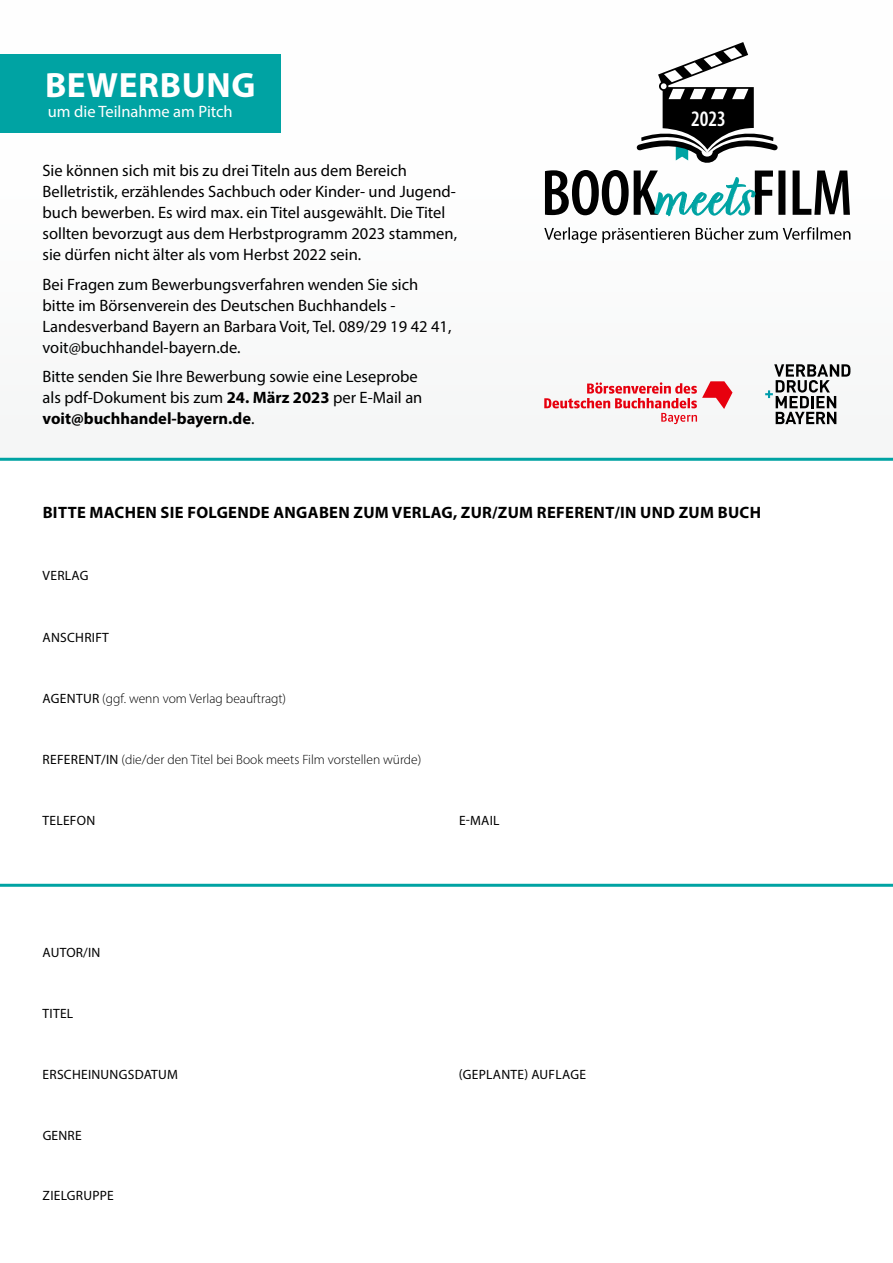
<style>
.page{position:relative;width:893px;height:1263px;background:#fff}
.page>*{position:absolute;margin:0;border:0;box-sizing:border-box;transform-origin:0 0}
.t1{font:700 35.25px "Myriad Pro";letter-spacing:.02em;color:#fff}
.t2{font:22.2px "Myriad Variable Concept";color:#fff;scale:.96 1}
.t3{font:16.5px/21px "Myriad Pro";color:#000}
.t4{font:700 16.5px "Myriad Pro";letter-spacing:.02em;color:#000}
.t5{font:16.5px "Myriad Pro";color:#fff}
.t6{font:300 13.5px "Myriad Pro";color:#000}
.t7{font:13.5px "Myriad Pro";letter-spacing:.02em;color:#000}
.s1{font-weight:700}
.s2{font-weight:400}
</style>
<div class="page">
<div style="left:0;top:0;width:893px;height:458px;background:#f5f6f6"></div>
<hr style="left:0;top:884px;width:893px;height:3px;background:#00a3a3">
<hr style="left:0;top:458px;width:893px;height:3px;background:#00a3a3">
<div style="left:0;top:54px;width:281px;height:79px;background:#00a3a3"></div>
<svg style="left:545px;top:42px;width:305px;height:174px"></svg>
<svg style="left:544px;top:227px;width:306px;height:16px"></svg>
<svg style="left:544px;top:381px;width:188px;height:43px"></svg>
<svg style="left:765px;top:364px;width:86px;height:60px"></svg>
<h1 class="t1" style="left:45px;top:62px;width:212px">BEWERBUNG</h1>
<p class="t5" style="left:48px;top:101px;width:186px">um die Teilnahme am Pitch</p>
<h2 class="t2" style="left:691px;top:105px;width:38px">2023</h2>
<p class="t3" style="left:43px;top:160px;width:416px">Sie können sich mit bis zu drei Titeln aus dem Bereich Belletristik, erzählendes Sachbuch oder Kinder- und Jugend&shy;buch bewerben. Es wird max. ein Titel ausgewählt. Die Titel sollten bevorzugt aus dem Herbstprogramm 2023 stammen, sie dürfen nicht älter als vom Herbst 2022 sein.</p>
<p class="t3" style="left:43px;top:273px;width:410px">Bei Fragen zum Bewerbungsverfahren wenden Sie sich bitte im Börsenverein des Deutschen Buchhandels - Landesverband Bayern an Barbara Voit, Tel. 089/29 19 42 41, voit@buchhandel-bayern.de.</p>
<p class="t3" style="left:43px;top:366px;width:381px">Bitte senden Sie Ihre Bewerbung sowie eine Leseprobe als pdf-Dokument bis zum <span class="s1">24. März 2023</span> per E-Mail an <span class="s1">voit@buchhandel-bayern.de</span>.</p>
<p class="t4" style="left:43px;top:502px;width:720px">BITTE MACHEN SIE FOLGENDE ANGABEN ZUM VERLAG, ZUR/ZUM REFERENT/IN UND ZUM BUCH</p>
<p class="t7" style="left:43px;top:567px;width:47px">VERLAG</p>
<p class="t7" style="left:43px;top:629px;width:68px">ANSCHRIFT</p>
<p class="t6" style="left:43px;top:690px;width:245px"><span class="s2">AGENTUR</span> (ggf. wenn vom Verlag beauftragt)</p>
<p class="t6" style="left:43px;top:751px;width:380px"><span class="s2">REFERENT/IN</span> (die/der den Titel bei Book meets Film vorstellen würde)</p>
<p class="t7" style="left:43px;top:812px;width:54px">TELEFON</p>
<p class="t7" style="left:459px;top:812px;width:42px">E-MAIL</p>
<p class="t7" style="left:43px;top:944px;width:59px">AUTOR/IN</p>
<p class="t7" style="left:43px;top:1005px;width:32px">TITEL</p>
<p class="t7" style="left:43px;top:1066px;width:137px">ERSCHEINUNGSDATUM</p>
<p class="t7" style="left:459px;top:1066px;width:129px">(GEPLANTE) AUFLAGE</p>
<p class="t7" style="left:43px;top:1127px;width:41px">GENRE</p>
<p class="t7" style="left:43px;top:1187px;width:73px">ZIELGRUPPE</p>
</div>
